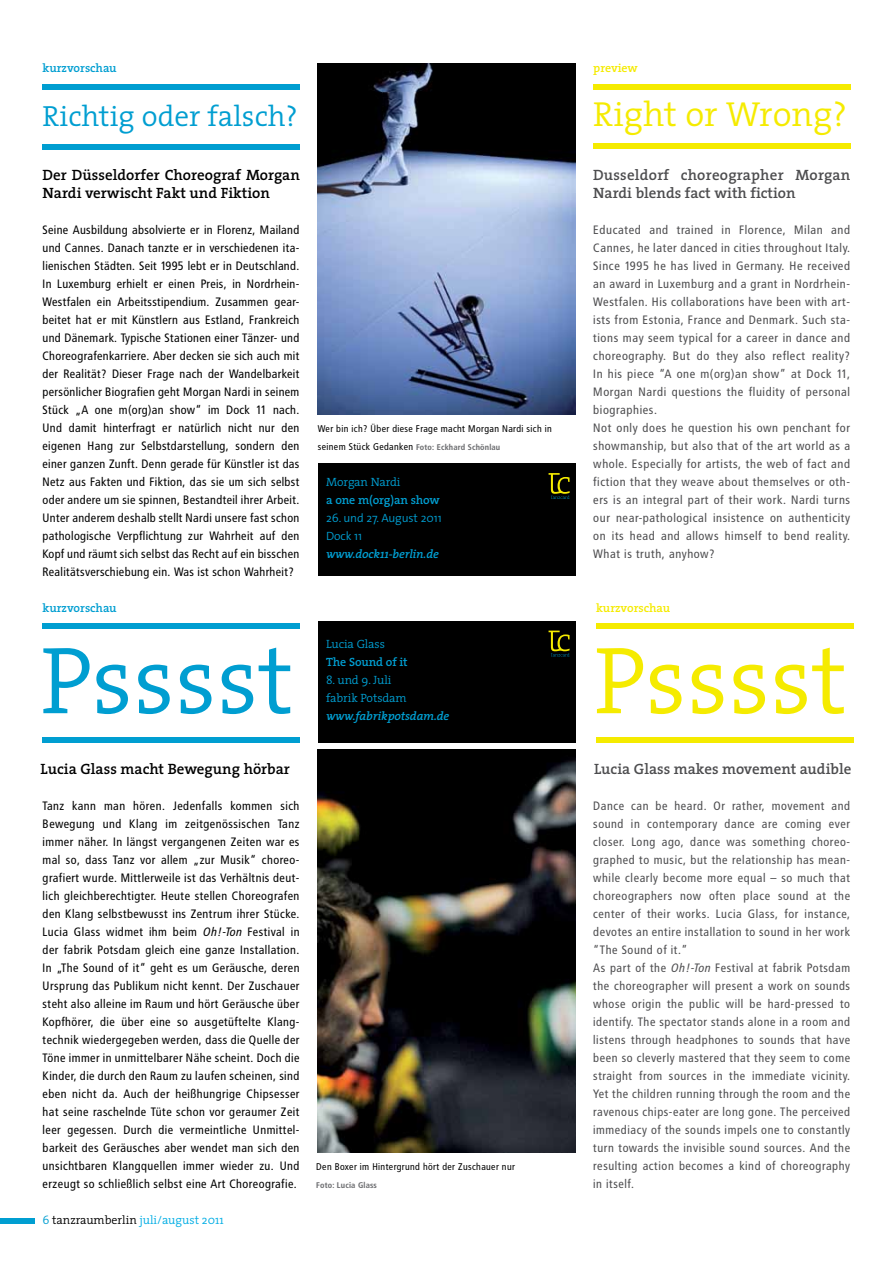
<style>
.page{position:relative;width:893px;height:1263px;background:#fff}
.page>*{position:absolute;margin:0;border:0;box-sizing:border-box;transform-origin:0 0}
.t1{font:300 96px "The Serif";color:#009ed1}
.t2{font:300 96px "The Serif";color:#f5eb00}
.t3{font:300 34.8px "The Serif";color:#f5eb00}
.t4{font:300 29.25px "The Serif";color:#009ed1}
.t5{font:600 15px/18px "The Serif";color:#000}
.t6{font:600 15px/18px "The Serif";color:#4d4d4f}
.t7{font:12.15px/18px "Transit Print OT";letter-spacing:-.01em;color:#000;text-align:justify}
.t8{font:12.15px/18px "Transit Print OT";letter-spacing:.01em;color:#4d4d4f}
.t9{font:600 12px "The Serif";letter-spacing:-.01em;color:#009ed1}
.t10{font:300 12px/18px "The Serif";letter-spacing:-.01em;color:#009ed1}
.t11{font:italic 600 12px "The Serif";letter-spacing:-.01em;color:#009ed1}
.t12{font:300 12px "The Serif";color:#00ade4}
.t13{font:300 12px/18px "The Sans";letter-spacing:-.01em;color:#009ed1}
.t14{font:600 12px "The Serif";color:#f5eb00}
.t15{font:9.75px "Transit Print OT";color:#000}
.t16{font:8.25px "Transit Print OT Bld";color:#6d6e71}
.s1{font-family:"Transit Print OT";font-size:9.75px;color:#000}
.s2{font-style:italic}
.s3{color:#009ed1}
.s4{color:#000}
</style>
<div class="page">
<div style="left:0;top:1218px;width:35px;height:6px;background:#009ed1"></div>
<img style="left:318px;top:64px;width:257px;height:350px">
<div style="left:318px;top:464px;width:257px;height:112px;background:#000"></div>
<div style="left:318px;top:621px;width:257px;height:121px;background:#000"></div>
<svg style="left:549px;top:473px;width:21px;height:26px"></svg>
<svg style="left:549px;top:631px;width:21px;height:25px"></svg>
<img style="left:318px;top:750px;width:257px;height:402px">
<div style="left:43px;top:144px;width:257px;height:6px;background:#009ed1"></div>
<div style="left:43px;top:84px;width:257px;height:6px;background:#009ed1"></div>
<div style="left:593px;top:143px;width:257px;height:5px;background:#f5eb00"></div>
<div style="left:593px;top:84px;width:257px;height:6px;background:#f5eb00"></div>
<div style="left:43px;top:737px;width:257px;height:6px;background:#009ed1"></div>
<div style="left:596px;top:737px;width:257px;height:6px;background:#f5eb00"></div>
<div style="left:43px;top:623px;width:257px;height:6px;background:#009ed1"></div>
<div style="left:596px;top:623px;width:257px;height:6px;background:#f5eb00"></div>
<p class="t9" style="left:43px;top:58px;width:76px">kurzvorschau</p>
<h3 class="t4" style="left:43px;top:91px;width:257px">Richtig oder falsch?</h3>
<p class="t5" style="left:43px;top:166px;width:259px">Der Düsseldorfer Choreograf Morgan<br>Nardi verwischt Fakt und Fiktion</p>
<p class="t7" style="left:43px;top:221px;width:259px">Seine Ausbildung absolvierte er in Florenz, Mailand und Cannes. Danach tanzte er in verschiedenen ita&shy;lienischen Städten. Seit 1995 lebt er in Deutschland.<br>In Luxemburg erhielt er einen Preis, in Nordrhein-Westfalen ein Arbeitsstipendium. Zusammen gear&shy;beitet hat er mit Künstlern aus Estland, Frankreich und Dänemark. Typische Stationen einer Tänzer- und Choreografenkarriere. Aber decken sie sich auch mit der Realität? Dieser Frage nach der Wandelbarkeit persönlicher Biografien geht Morgan Nardi in seinem Stück „A one m(org)an show“ im Dock 11 nach.<br>Und damit hinterfragt er natürlich nicht nur den eigenen Hang zur Selbstdarstellung, sondern den einer ganzen Zunft. Denn gerade für Künstler ist das Netz aus Fakten und Fiktion, das sie um sich selbst oder andere um sie spinnen, Bestandteil ihrer Arbeit.<br>Unter anderem deshalb stellt Nardi unsere fast schon pathologische Verpflichtung zur Wahrheit auf den Kopf und räumt sich selbst das Recht auf ein bisschen Realitätsverschiebung ein. Was ist schon Wahrheit?</p>
<p class="t15" style="left:318px;top:423px;width:236px">Wer bin ich? Über diese Frage macht Morgan Nardi sich in</p>
<p class="t16" style="left:318px;top:442px;width:184px"><span class="s1">seinem Stück Gedanken</span> Foto: Eckhard Schönlau</p>
<p class="t10" style="left:326px;top:473px;width:76px">Morgan Nardi</p>
<p class="t9" style="left:326px;top:490px;width:115px">a one m(org)an show</p>
<p class="t13" style="left:326px;top:509px;width:117px">26. und 27. August 2011<br>Dock 11</p>
<p class="t11" style="left:326px;top:544px;width:114px">www.dock11-berlin.de</p>
<p class="t14" style="left:593px;top:58px;width:46px">preview</p>
<h2 class="t3" style="left:593px;top:85px;width:255px">Right or Wrong?</h2>
<p class="t6" style="left:593px;top:166px;width:259px">Dusseldorf choreographer Morgan<br>Nardi blends fact with fiction</p>
<p class="t8" style="left:593px;top:221px;width:259px">Educated and trained in Florence, Milan and Cannes, he later danced in cities throughout Italy.<br>Since 1995 he has lived in Germany. He received an award in Luxemburg and a grant in Nordrhein-Westfalen. His collaborations have been with art&shy;ists from Estonia, France and Denmark. Such sta&shy;tions may seem typical for a career in dance and choreography. But do they also reflect reality?<br>In his piece “A one m(org)an show” at Dock 11, Morgan Nardi questions the fluidity of personal biographies.<br>Not only does he question his own penchant for showmanship, but also that of the art world as a whole. Especially for artists, the web of fact and fiction that they weave about themselves or oth&shy;ers is an integral part of their work. Nardi turns our near-pathological insistence on authenticity on its head and allows himself to bend reality.<br>What is truth, anyhow?</p>
<p class="t9" style="left:43px;top:598px;width:76px">kurzvorschau</p>
<p class="t14" style="left:596px;top:598px;width:76px">kurzvorschau</p>
<h1 class="t1" style="left:40px;top:601px;width:255px">Psssst</h1>
<p class="t5" style="left:40px;top:760px;width:251px">Lucia Glass macht Bewegung hörbar</p>
<p class="t10" style="left:326px;top:635px;width:60px">Lucia Glass</p>
<p class="t9" style="left:326px;top:652px;width:83px">The Sound of it</p>
<p class="t10" style="left:326px;top:671px;width:82px">8. und 9. Juli fabrik Potsdam</p>
<p class="t11" style="left:326px;top:706px;width:125px">www.fabrikpotsdam.de</p>
<h1 class="t2" style="left:594px;top:601px;width:255px">Psssst</h1>
<p class="t6" style="left:594px;top:760px;width:259px">Lucia Glass makes movement audible</p>
<p class="t7" style="left:43px;top:797px;width:259px">Tanz kann man hören. Jedenfalls kommen sich Bewegung und Klang im zeitgenössischen Tanz immer näher. In längst vergangenen Zeiten war es mal so, dass Tanz vor allem „zur Musik“ choreo&shy;grafiert wurde. Mittlerweile ist das Verhältnis deut&shy;lich gleichberechtigter. Heute stellen Choreografen den Klang selbstbewusst ins Zentrum ihrer Stücke.<br>Lucia Glass widmet ihm beim <span class="s2">Oh!-Ton</span> Festival in der fabrik Potsdam gleich eine ganze Installation.<br>In „The Sound of it“ geht es um Geräusche, deren Ursprung das Publikum nicht kennt. Der Zuschauer steht also alleine im Raum und hört Geräusche über Kopfhörer, die über eine so ausgetüftelte Klang&shy;technik wiedergegeben werden, dass die Quelle der Töne immer in unmittelbarer Nähe scheint. Doch die Kinder, die durch den Raum zu laufen scheinen, sind eben nicht da. Auch der heißhungrige Chipsesser hat seine raschelnde Tüte schon vor geraumer Zeit leer gegessen. Durch die vermeintliche Unmittel&shy;barkeit des Geräusches aber wendet man sich den unsichtbaren Klangquellen immer wieder zu. Und erzeugt so schließlich selbst eine Art Choreografie.</p>
<p class="t8" style="left:593px;top:797px;width:259px">Dance can be heard. Or rather, movement and sound in contemporary dance are coming ever closer. Long ago, dance was something choreo&shy;graphed to music, but the relationship has mean&shy;while clearly become more equal – so much that choreographers now often place sound at the center of their works. Lucia Glass, for instance, devotes an entire installation to sound in her work “The Sound of it.”<br>As part of the <span class="s2">Oh!-Ton</span> Festival at fabrik Potsdam the choreographer will present a work on sounds whose origin the public will be hard-pressed to identify. The spectator stands alone in a room and listens through headphones to sounds that have been so cleverly mastered that they seem to come straight from sources in the immediate vicinity.<br>Yet the children running through the room and the ravenous chips-eater are long gone. The perceived immediacy of the sounds impels one to constantly turn towards the invisible sound sources. And the resulting action becomes a kind of choreography in itself.</p>
<p class="t15" style="left:316px;top:1161px;width:201px">Den Boxer im Hintergrund hört der Zuschauer nur</p>
<p class="t16" style="left:316px;top:1180px;width:62px">Foto: Lucia Glass</p>
<p class="t12" style="left:43px;top:1210px;width:183px"><span class="s3">6</span> <span class="s4">tanzraumberlin</span> juli/august 2011</p>
</div>
